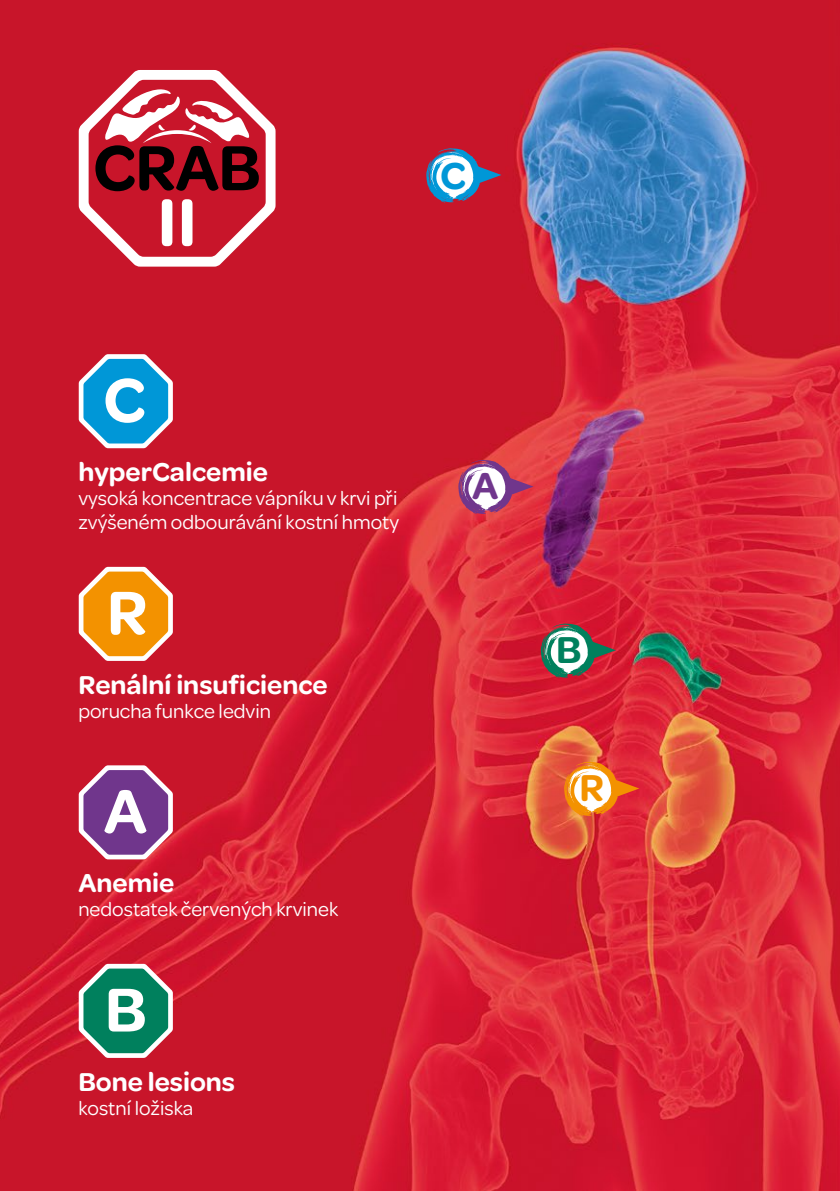
<style>
.page{position:relative;width:840px;height:1191px;background:#fff}
.page>*{position:absolute;margin:0;border:0;box-sizing:border-box;transform-origin:0 0}
.t1{font:600 66px "Omnes";color:#fff}
.t2{font:600 40px "Omnes";color:#0097d7}
.t3{font:600 40px "Omnes";color:#70368c}
.t4{font:600 40px "Omnes";color:#00805d}
.t5{font:600 40px "Omnes";color:#f39200}
.t6{font:600 27.6px "Omnes";color:#fff}
.t7{font:20.8px/24px "Omnes";color:#fff}
</style>
<div class="page">
<img style="left:0;top:0;width:839px;height:1191px">
<svg style="left:79px;top:70px;width:196px;height:197px"></svg>
<svg style="left:79px;top:354px;width:94px;height:94px;background:#4990bf"></svg>
<svg style="left:79px;top:567px;width:94px;height:94px;background:#ed8d2e"></svg>
<svg style="left:79px;top:765px;width:94px;height:94px;background:#96508d"></svg>
<svg style="left:79px;top:963px;width:94px;height:95px;background:#4c816d"></svg>
<svg style="left:426px;top:148px;width:75px;height:54px"></svg>
<svg style="left:458px;top:460px;width:75px;height:54px"></svg>
<svg style="left:540px;top:623px;width:75px;height:55px"></svg>
<svg style="left:564px;top:762px;width:75px;height:54px"></svg>
<h2 class="t2" style="left:440px;top:148px;width:27px">C</h2>
<h1 class="t1" style="left:103px;top:354px;width:44px">C</h1>
<h3 class="t6" style="left:78px;top:452px;width:191px">hyperCalcemie</h3>
<p class="t7" style="left:78px;top:485px;width:322px">vysoká koncentrace vápníku v krvi při zvýšeném odbourávání kostní hmoty</p>
<h1 class="t1" style="left:107px;top:567px;width:42px">R</h1>
<h3 class="t6" style="left:78px;top:665px;width:251px">Renální insuficience</h3>
<p class="t7" style="left:78px;top:697px;width:194px">porucha funkce ledvin</p>
<h1 class="t1" style="left:104px;top:765px;width:45px">A</h1>
<h3 class="t6" style="left:78px;top:863px;width:97px">Anemie</h3>
<p class="t7" style="left:78px;top:896px;width:261px">nedostatek červených krvinek</p>
<h1 class="t1" style="left:105px;top:963px;width:43px">B</h1>
<h3 class="t6" style="left:78px;top:1062px;width:158px">Bone lesions</h3>
<p class="t7" style="left:78px;top:1094px;width:116px">kostní ložiska</p>
<h2 class="t3" style="left:472px;top:458px;width:28px">A</h2>
<h2 class="t4" style="left:555px;top:622px;width:27px">B</h2>
<h2 class="t5" style="left:579px;top:760px;width:26px">R</h2>
</div>
